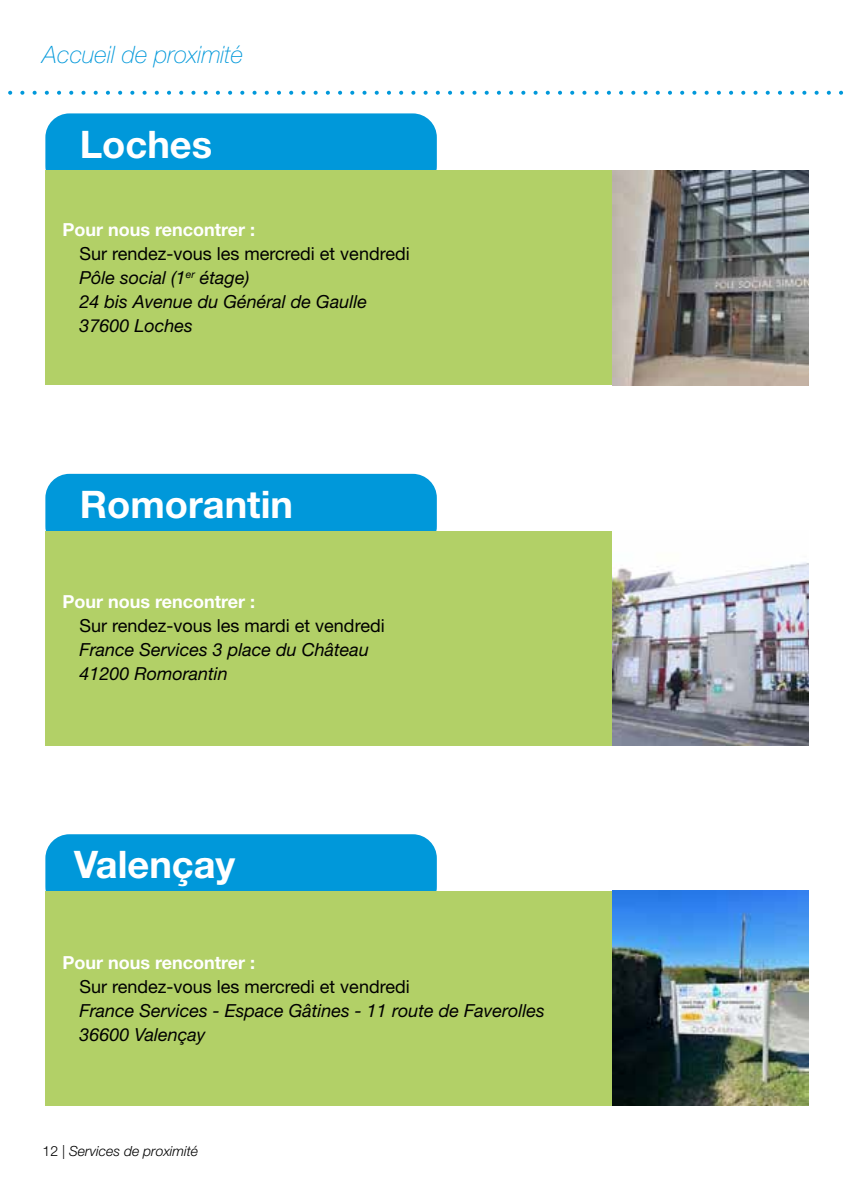
<style>
.page{position:relative;width:851px;height:1191px;background:#fff}
.page>*{position:absolute;margin:0;border:0;box-sizing:border-box;transform-origin:0 0}
.t1{font:700 38px "Helvetica Neue LT Std";color:#fff}
.t2{font:italic 100 24px "Helvetica Neue LT Std";color:#0098da}
.t3{font:italic 18px/24px "Helvetica Neue LT Std";color:#000}
.t4{font:18px "Helvetica Neue LT Std";color:#000}
.t5{font:700 18px "Helvetica Neue LT Std";color:#fff}
.t6{font:italic 300 14px "Helvetica Neue LT Std";color:#000}
.s1{font-style:normal}
</style>
<div class="page">
<svg style="left:8px;top:91px;width:835px;height:4px"></svg>
<div style="left:45px;top:113px;width:392px;height:77px;background:#0098da;border-radius:24px"></div>
<div style="left:45px;top:474px;width:392px;height:76px;background:#0098da;border-radius:24px"></div>
<div style="left:45px;top:834px;width:392px;height:76px;background:#0098da;border-radius:24px"></div>
<div style="left:45px;top:170px;width:567px;height:215px;background:#b2d067"></div>
<div style="left:45px;top:530px;width:567px;height:215px;background:#b2d067"></div>
<div style="left:45px;top:891px;width:567px;height:215px;background:#b2d067"></div>
<img style="left:612px;top:170px;width:196px;height:215px">
<img style="left:612px;top:562px;width:196px;height:183px">
<img style="left:612px;top:891px;width:196px;height:215px">
<h2 class="t2" style="left:43px;top:40px;width:202px">Accueil de proximité</h2>
<h1 class="t1" style="left:80px;top:120px;width:134px">Loches</h1>
<p class="t5" style="left:62px;top:218px;width:194px">Pour nous rencontrer :</p>
<p class="t3" style="left:79px;top:241px;width:332px"><span class="s1">Sur rendez-vous les mercredi et vendredi<br></span>Pôle social (1<sup>er</sup> étage)<br>24 bis Avenue du Général de Gaulle<br>37600 Loches</p>
<h1 class="t1" style="left:80px;top:481px;width:215px">Romorantin</h1>
<p class="t5" style="left:62px;top:591px;width:194px">Pour nous rencontrer :</p>
<p class="t4" style="left:79px;top:615px;width:307px">Sur rendez-vous les mardi et vendredi</p>
<p class="t3" style="left:79px;top:638px;width:291px">France Services 3 place du Château<br>41200 Romorantin</p>
<h1 class="t1" style="left:74px;top:841px;width:163px">Valençay</h1>
<p class="t5" style="left:62px;top:951px;width:194px">Pour nous rencontrer :</p>
<p class="t4" style="left:79px;top:975px;width:332px">Sur rendez-vous les mercredi et vendredi</p>
<p class="t3" style="left:79px;top:998px;width:467px">France Services - Espace Gâtines - 11 route de Faverolles<br>36600 Valençay</p>
<p class="t6" style="left:43px;top:1142px;width:157px"><span class="s1">12 |</span> Services de proximité</p>
</div>
